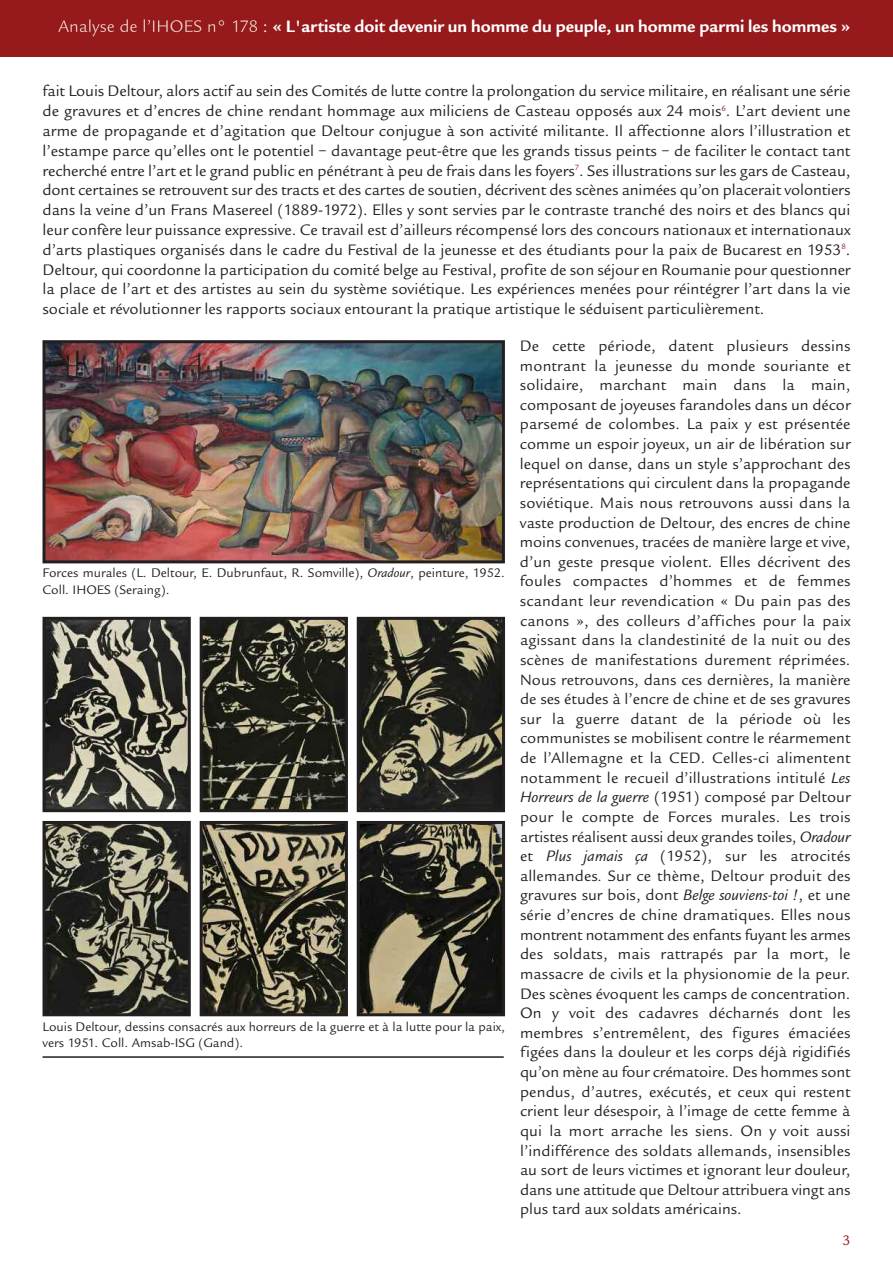
<style>
.page{position:relative;width:893px;height:1263px;background:#fff}
.page>*{position:absolute;margin:0;border:0;box-sizing:border-box;transform-origin:0 0}
.t1{font:700 18px "Legacy San ITC";color:#fff}
.t2{font:16.5px/19.8px "Legacy San ITC";color:#231f20;text-align:justify}
.t3{font:16.35px/19.6px "Legacy San ITC";color:#231f20;text-align:justify}
.t4{font:15px "Legacy San ITC";color:#96191c}
.t5{font:13.5px/16.2px "Legacy San ITC";color:#231f20}
.s1{font-weight:400}
.s2{font-style:italic}
</style>
<div class="page">
<div style="left:0;top:0;width:893px;height:57px;background:#96191c"></div>
<svg style="left:58px;top:19px;width:90px;height:18px"></svg>
<img style="left:47px;top:344px;width:454px;height:215px">
<div style="left:43px;top:340px;width:462px;height:223px;border:3px solid #231f20"></div>
<img style="left:47px;top:621px;width:140px;height:187px">
<div style="left:43px;top:617px;width:148px;height:195px;border:3px solid #231f20"></div>
<img style="left:204px;top:621px;width:140px;height:187px">
<div style="left:200px;top:617px;width:148px;height:195px;border:3px solid #231f20"></div>
<img style="left:361px;top:621px;width:140px;height:187px">
<div style="left:357px;top:617px;width:148px;height:195px;border:3px solid #231f20"></div>
<img style="left:47px;top:825px;width:140px;height:187px">
<div style="left:43px;top:821px;width:148px;height:195px;border:3px solid #231f20"></div>
<img style="left:204px;top:825px;width:140px;height:187px">
<div style="left:200px;top:821px;width:148px;height:195px;border:3px solid #231f20"></div>
<img style="left:361px;top:825px;width:140px;height:187px">
<div style="left:357px;top:821px;width:148px;height:195px;border:3px solid #231f20"></div>
<hr style="left:43px;top:1056px;width:461px;height:2px;background:#231f20">
<p class="t1" style="left:263px;top:16px;width:589px"><span class="s1">:</span> « L'artiste doit devenir un homme du peuple, un homme parmi les hommes »</p>
<p class="t2" style="left:43px;top:82px;width:809px">fait Louis Deltour, alors actif au sein des Comités de lutte contre la prolongation du service militaire, en réalisant une série de gravures et d’encres de chine rendant hommage aux miliciens de Casteau opposés aux 24 mois<sup>6</sup>. L’art devient une arme de propagande et d’agitation que Deltour conjugue à son activité militante. Il affectionne alors l’illustration et l’estampe parce qu’elles ont le potentiel − davantage peut-être que les grands tissus peints − de faciliter le contact tant recherché entre l’art et le grand public en pénétrant à peu de frais dans les foyers<sup>7</sup>. Ses illustrations sur les gars de Casteau, dont certaines se retrouvent sur des tracts et des cartes de soutien, décrivent des scènes animées qu’on placerait volontiers dans la veine d’un Frans Masereel (1889-1972). Elles y sont servies par le contraste tranché des noirs et des blancs qui leur confère leur puissance expressive. Ce travail est d’ailleurs récompensé lors des concours nationaux et internationaux d’arts plastiques organisés dans le cadre du Festival de la jeunesse et des étudiants pour la paix de Bucarest en 1953<sup>8</sup>.<br>Deltour, qui coordonne la participation du comité belge au Festival, profite de son séjour en Roumanie pour questionner la place de l’art et des artistes au sein du système soviétique. Les expériences menées pour réintégrer l’art dans la vie sociale et révolutionner les rapports sociaux entourant la pratique artistique le séduisent particulièrement.</p>
<p class="t3" style="left:520px;top:336px;width:332px">De cette période, datent plusieurs dessins montrant la jeunesse du monde souriante et solidaire, marchant main dans la main, composant de joyeuses farandoles dans un décor parsemé de colombes. La paix y est présentée comme un espoir joyeux, un air de libération sur lequel on danse, dans un style s’approchant des représentations qui circulent dans la propagande soviétique. Mais nous retrouvons aussi dans la vaste production de Deltour, des encres de chine moins convenues, tracées de manière large et vive, d’un geste presque violent. Elles décrivent des foules compactes d’hommes et de femmes scandant leur revendication « Du pain pas des canons », des colleurs d’affiches pour la paix agissant dans la clandestinité de la nuit ou des scènes de manifestations durement réprimées.<br>Nous retrouvons, dans ces dernières, la manière de ses études à l’encre de chine et de ses gravures sur la guerre datant de la période où les communistes se mobilisent contre le réarmement de l’Allemagne et la CED. Celles-ci alimentent notamment le recueil d’illustrations intitulé <span class="s2">Les Horreurs de la guerre</span> (1951) composé par Deltour pour le compte de Forces murales. Les trois artistes réalisent aussi deux grandes toiles, <span class="s2">Oradour </span>et <span class="s2">Plus jamais ça</span> (1952), sur les atrocités allemandes<span class="s2">.</span> Sur ce thème, Deltour produit des gravures sur bois, dont <span class="s2">Belge souviens-toi !</span>, et une série d’encres de chine dramatiques. Elles nous montrent notamment des enfants fuyant les armes des soldats, mais rattrapés par la mort, le massacre de civils et la physionomie de la peur.<br>Des scènes évoquent les camps de concentration.<br>On y voit des cadavres décharnés dont les membres s’entremêlent, des figures émaciées figées dans la douleur et les corps déjà rigidifiés qu’on mène au four crématoire. Des hommes sont pendus, d’autres, exécutés, et ceux qui restent crient leur désespoir, à l’image de cette femme à qui la mort arrache les siens. On y voit aussi l’indifférence des soldats allemands, insensibles au sort de leurs victimes et ignorant leur douleur, dans une attitude que Deltour attribuera vingt ans plus tard aux soldats américains.</p>
<p class="t5" style="left:43px;top:565px;width:464px">Forces murales (L. Deltour, E. Dubrunfaut, R. Somville), <span class="s2">Oradour</span>, peinture, 1952.<br>Coll. IHOES (Seraing).</p>
<p class="t5" style="left:43px;top:1019px;width:464px">Louis Deltour, dessins consacrés aux horreurs de la guerre et à la lutte pour la paix, vers 1951. Coll. Amsab-ISG (Gand).</p>
<p class="t4" style="left:842px;top:1232px;width:10px">3</p>
</div>
